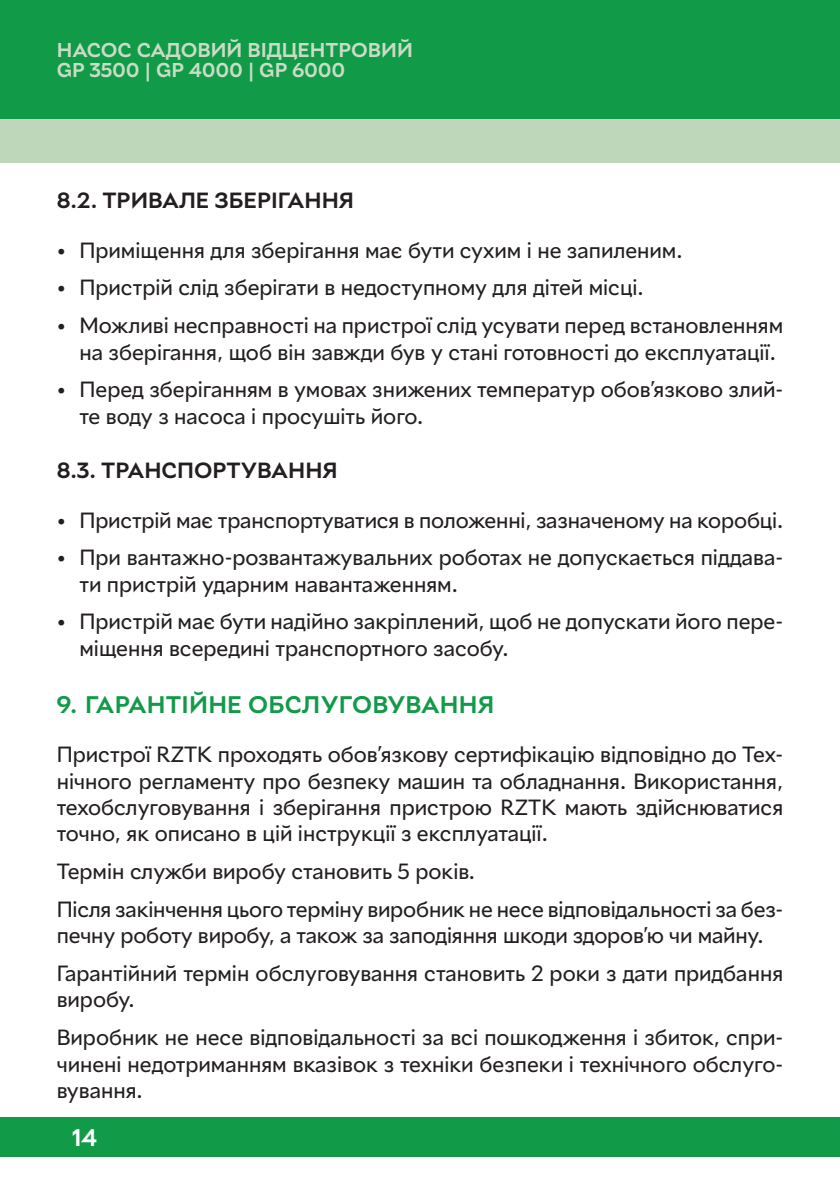
<style>
.page{position:relative;width:840px;height:1191px;background:#fff}
.page>*{position:absolute;margin:0;border:0;box-sizing:border-box;transform-origin:0 0}
.Раздел{font:700 24px "Rozetka";letter-spacing:.01em;color:#119a48}
.t1{font:700 24px "Rozetka";color:#fff}
.базовый{font:22px/26.4px "Rozetka";color:#231f20}
.Подраздел{font:700 22px "Rozetka";color:#231f20}
.t2{font:700 20px/20px "Rozetka";color:#c9ddc6}
</style>
<div class="page">
<div style="left:0;top:0;width:839px;height:119px;background:#119a48"></div>
<div style="left:0;top:1117px;width:839px;height:40px;background:#119a48"></div>
<div style="left:0;top:119px;width:839px;height:44px;background:#bed7bb"></div>
<hr style="left:839px;top:119px;width:1px;height:44px;background:#bed7bb">
<p class="t2" style="left:57px;top:40px;width:357px">НАСОС САДОВИЙ ВІДЦЕНТРОВИЙ<br>GP 3500 | GP 4000 | GP 6000</p>
<p class="Подраздел" style="left:57px;top:188px;width:298px">8.2. ТРИВАЛЕ ЗБЕРІГАННЯ</p>
<p class="базовый" style="left:57px;top:237px;width:627px">• Приміщення для зберігання має бути сухим і не запиленим.</p>
<p class="базовый" style="left:57px;top:275px;width:588px">• Пристрій слід зберігати в недоступному для дітей місці.</p>
<p class="базовый" style="left:79px;top:312px;width:704px;text-indent:-23px">• Можливі несправності на пристрої слід усувати перед встановленням на зберігання, щоб він завжди був у стані готовності до експлуатації.</p>
<p class="базовый" style="left:79px;top:377px;width:704px;text-indent:-23px">• Перед зберіганням в умовах знижених температур обов’язково злий&shy;те воду з насоса і просушіть його.</p>
<p class="Подраздел" style="left:57px;top:458px;width:282px">8.3. ТРАНСПОРТУВАННЯ</p>
<p class="базовый" style="left:57px;top:507px;width:727px">• Пристрій має транспортуватися в положенні, зазначеному на коробці.</p>
<p class="базовый" style="left:79px;top:545px;width:704px;text-indent:-23px">• При вантажно-розвантажувальних роботах не допускається піддава&shy;ти пристрій ударним навантаженням.</p>
<p class="базовый" style="left:79px;top:609px;width:704px;text-indent:-23px">• Пристрій має бути надійно закріплений, щоб не допускати його пере&shy;міщення всередині транспортного засобу.</p>
<p class="Раздел" style="left:57px;top:691px;width:439px">9. ГАРАНТІЙНЕ ОБСЛУГОВУВАННЯ</p>
<p class="базовый" style="left:57px;top:741px;width:727px;text-align:justify">Пристрої RZTK проходять обов’язкову сертифікацію відповідно до Тех&shy;нічного регламенту про безпеку машин та обладнання. Використання, техобслуговування і зберігання пристрою RZTK мають здійснюватися точно, як описано в цій інструкції з експлуатації.</p>
<p class="базовый" style="left:57px;top:858px;width:419px">Термін служби виробу становить 5 років.</p>
<p class="базовый" style="left:57px;top:896px;width:727px">Після закінчення цього терміну виробник не несе відповідальності за без&shy;печну роботу виробу, а також за заподіяння шкоди здоров’ю чи майну.</p>
<p class="базовый" style="left:57px;top:960px;width:727px">Гарантійний термін обслуговування становить 2 роки з дати придбання виробу.</p>
<p class="базовый" style="left:57px;top:1024px;width:727px;text-align:justify">Виробник не несе відповідальності за всі пошкодження і збиток, спри&shy;чинені недотриманням вказівок з техніки безпеки і технічного обслуго&shy;вування.</p>
<p class="t1" style="left:72px;top:1123px;width:27px">14</p>
</div>
